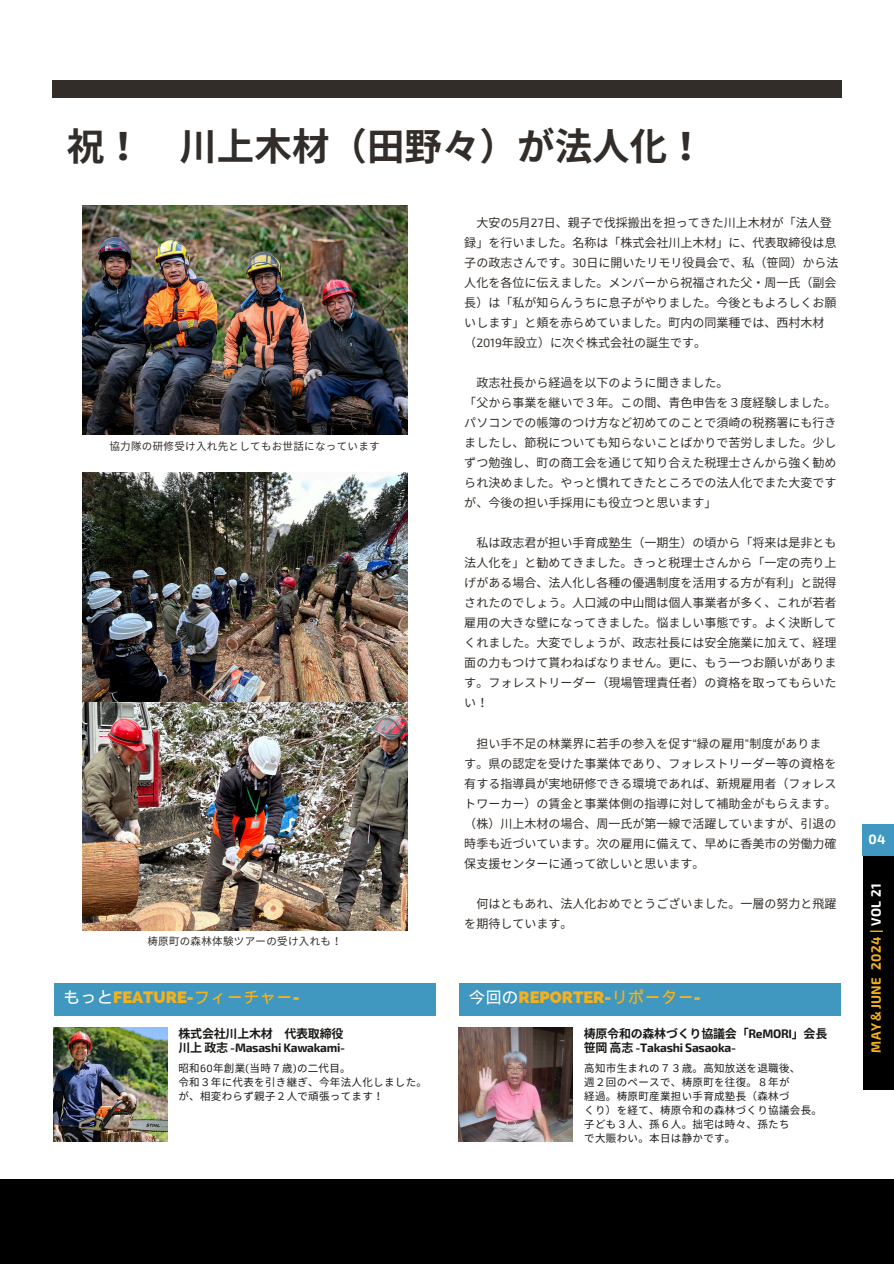
<style>
.page{position:relative;width:894px;height:1264px;background:#fff}
.page>*{position:absolute;margin:0;border:0;box-sizing:border-box;transform-origin:0 0}
.t1{font:700 37.5px "Noto Sans CJ Ksc";color:#322d28}
.t2{font:800 16.5px "Raleway";color:#f4b11c}
.t3{font:700 13.2px "Exo 2";letter-spacing:.03em;color:#f4b11c}
.t4{font:700 13.2px "Exo 2";color:#fff}
.t5{font:12px/20px "Noto Sans CJ Ksc";color:#322d28}
.t6{font:700 12px/14px "Exo 2";letter-spacing:-.02em;color:#191a17}
.t7{font:700 12px/14px "Noto Sans CJ Ksc";letter-spacing:-.02em;color:#191a17}
.t8{font:10.5px/14px "Noto Sans CJ Ksc";letter-spacing:.03em;color:#191a17}
.t9{font:10.5px "Noto Sans CJ Ksc";letter-spacing:.03em;color:#322d28}
.s1{font-family:"Wen Quan Yi Micro Hei";font-weight:400;color:#fff}
.s2{font-family:"Wen Quan Yi Micro Hei";font-weight:400}
.s3{font-family:"Exo 2"}
.s4{font-family:"Noto Sans CJ Ksc"}
.s5{color:#fff}
</style>
<div class="page">
<div style="left:52px;top:81px;width:789px;height:17px;background:#322d28"></div>
<div style="left:0;top:1178px;width:893px;height:85px;background:#000"></div>
<img style="left:82px;top:206px;width:325px;height:228px">
<img style="left:82px;top:473px;width:325px;height:457px">
<div style="left:459px;top:982px;width:381px;height:33px;background:#4098c0"></div>
<img style="left:459px;top:1027px;width:113px;height:114px">
<div style="left:862px;top:824px;width:31px;height:31px;background:#4098c0"></div>
<img style="left:54px;top:1027px;width:113px;height:114px">
<div style="left:54px;top:982px;width:381px;height:33px;background:#4098c0"></div>
<div style="left:862px;top:855px;width:31px;height:234px;background:#000"></div>
<p class="t1" style="left:67px;top:116px;width:47px">祝！</p>
<p class="t1" style="left:179px;top:116px;width:497px">川上木材（田野々）が法人化！</p>
<p class="t9" style="left:109px;top:438px;width:272px">協力隊の研修受け入れ先としてもお世話になっています</p>
<p class="t9" style="left:147px;top:932px;width:187px">梼原町の森林体験ツアーの受け入れも！</p>
<p class="t2" style="left:64px;top:987px;width:237px"><span class="s1">もっと</span>FEATURE-<span class="s2">フィーチャー</span>-</p>
<p class="t7" style="left:178px;top:1026px;width:168px">株式会社川上木材 代表取締役川上政志 <span class="s3">-Masashi Kawakami-</span></p>
<p class="t8" style="left:178px;top:1060px;width:174px">昭和<span class="s3">60</span>年創業<span class="s3">(</span>当時７歳<span class="s3">)</span>の二代目。</p>
<p class="t8" style="left:178px;top:1074px;width:250px">令和３年に代表を引き継ぎ、今年法人化しました。が、相変わらず親子２人で頑張ってます！</p>
<h1 class="t5" style="left:464px;top:212px;width:374px;text-indent:12px">大安の<span class="s3">5</span>月 <span class="s3">27</span>日、親子で伐採搬出を担ってきた川上木材が「法人登録」を行いました。名称は「株式会社川上木材」に、代表取締役は息子の政志さんです。<span class="s3">30</span>日に開いたリモリ役員会で、私（笹岡）から法人化を各位に伝えました。メンバーから祝福された父・周一氏（副会長）は「私が知らんうちに息子がやりました。今後ともよろしくお願いします」と頬を赤らめていました。町内の同業種では、西村木材（<span class="s3">2019</span>年設立）に次ぐ株式会社の誕生です。</h1>
<p class="t5" style="left:464px;top:372px;width:374px;text-indent:12px">政志社長から経過を以下のように聞きました。<br>「父から事業を継いで３年。この間、青色申告を３度経験しました。パソコンでの帳簿のつけ方など初めてのことで須崎の税務署にも行きましたし、節税についても知らないことばかりで苦労しました。少しずつ勉強し、町の商工会を通じて知り合えた税理士さんから強く勧められ決めました。やっと慣れてきたところでの法人化でまた大変ですが、今後の担い手採用にも役立つと思います」</p>
<p class="t5" style="left:464px;top:532px;width:374px;text-align:justify;text-indent:12px">私は政志君が担い手育成塾生（一期生）の頃から「将来は是非とも法人化を」と勧めてきました。きっと税理士さんから「一定の売り上げがある場合、法人化し各種の優遇制度を活用する方が有利」と説得されたのでしょう。人口減の中山間は個人事業者が多く、これが若者雇用の大きな壁になってきました。悩ましい事態です。よく決断してくれました。大変でしょうが、政志社長には安全施業に加えて、経理面の力もつけて貰わねばなりません。更に、もう一つお願いがあります。フォレストリーダー（現場管理責任者）の資格を取ってもらいたい！</p>
<h2 class="t5" style="left:464px;top:732px;width:374px;text-indent:12px">担い手不足の林業界に若手の参入を促す<span class="s3">“</span>緑の雇用<span class="s3">”</span>制度がありま<br>す。県の認定を受けた事業体であり、フォレストリーダー等の資格を有する指導員が実地研修できる環境であれば、新規雇用者（フォレストワーカー）の賃金と事業体側の指導に対して補助金がもらえます。（株）川上木材の場合、周一氏が第一線で活躍していますが、引退の時季も近づいています。次の雇用に備えて、早めに香美市の労働力確保支援センターに通って欲しいと思います。</h2>
<h4 class="t5" style="left:464px;top:892px;width:373px;text-indent:12px">何はともあれ、法人化おめでとうございました。一層の努力と飛躍を期待しています。</h4>
<h2 class="t2" style="left:469px;top:987px;width:233px"><span class="s1">今回の</span>REPORTER-<span class="s2">リポーター</span>-</h2>
<p class="t6" style="left:583px;top:1026px;width:244px"><span class="s4">梼原令和の森林づくり協議会「</span>ReMORI<span class="s4">」会長笹岡高志</span> -Takashi Sasaoka-</p>
<p class="t8" style="left:584px;top:1060px;width:217px">高知市生まれの７３歳。高知放送を退職後、</p>
<h5 class="t8" style="left:584px;top:1074px;width:207px">週２回のペースで、梼原町を往復。８年が</h5>
<h5 class="t8" style="left:584px;top:1088px;width:207px">経過。梼原町産業担い手育成塾長（森林づ</h5>
<h5 class="t8" style="left:584px;top:1102px;width:239px">くり）を経て、梼原令和の森林づくり協議会長。</h5>
<h5 class="t8" style="left:584px;top:1116px;width:207px">子ども３人、孫６人。拙宅は時々、孫たち</h5>
<h5 class="t8" style="left:584px;top:1130px;width:153px">で大賑わい。本日は静かです。</h5>
<h4 class="t4" style="left:868px;top:830px;width:19px">04</h4>
<h3 class="t3" style="left:867px;top:1052px;width:171px;rotate:-90deg">MAY<span class="s4">＆</span>JUNE 2024 | <span class="s5">VOL 21</span></h3>
</div>
